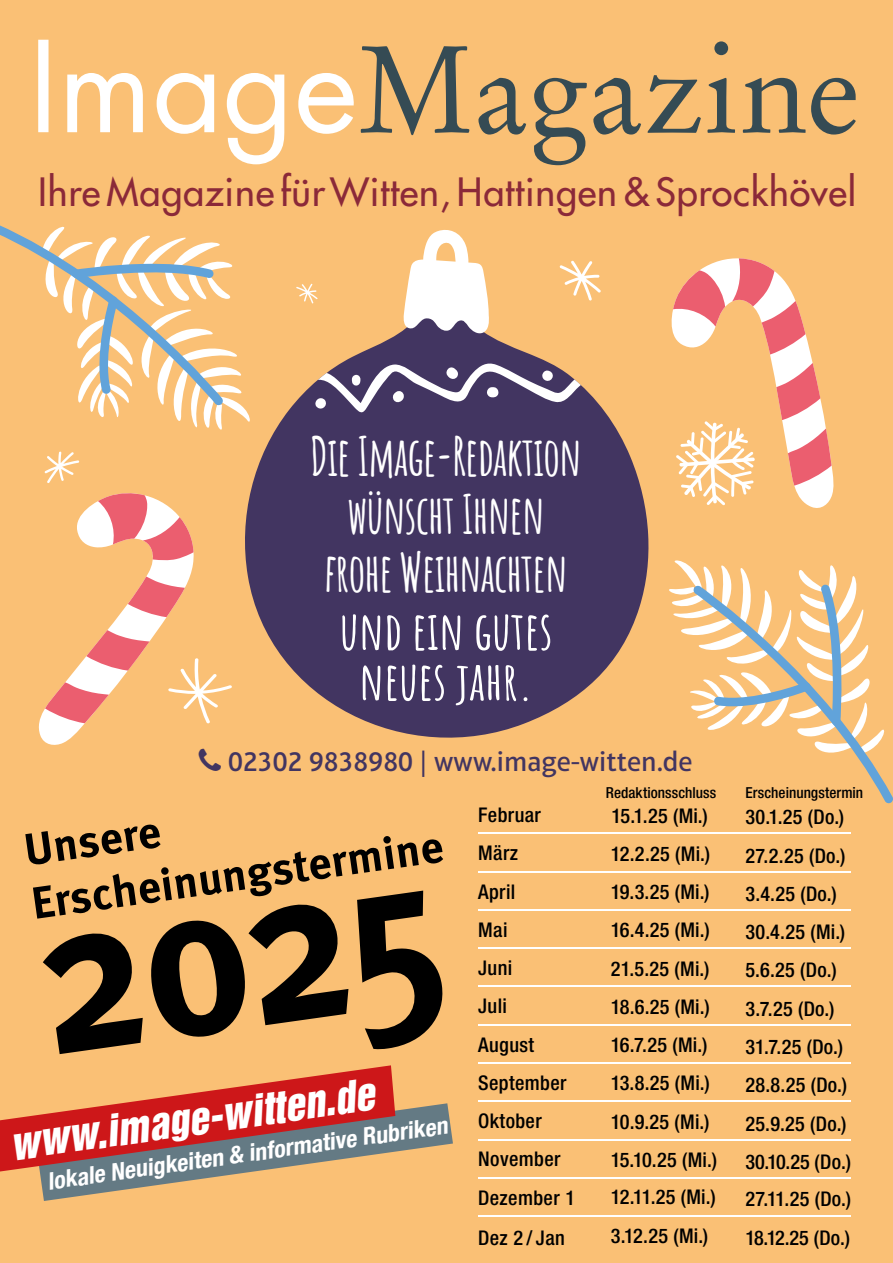
<style>
.page{position:relative;width:893px;height:1263px;background:#fac075}
.page>*{position:absolute;margin:0;border:0;box-sizing:border-box;transform-origin:0 0}
.t1{font:700 217.5px "Meta OT";color:#000;scale:.9 1}
.t2{font:700 52.8px/58.2px "Amatic SC";letter-spacing:-.02em;color:#fff;text-align:center;scale:.9 1}
.t3{font:700 52.8px "Amatic SC";color:#fff}
.t4{font:700 45px/54px "Meta Pro";color:#000}
.t5{font:italic 40.5px "Helvetica Inserat LT Pro";color:#fff}
.t6{font:500 37.95px "Futura LT Pro";letter-spacing:.02em;color:#8b2939}
.t7{font:500 28.35px "Aptifer Sans LT Pro";color:#423561}
.t8{font:700 condensed 24px "Helvetica Neue LT Com";color:#fff}
.t9{font:500 condensed 20.25px/38.1px "Helvetica Neue LT Pro";letter-spacing:.015em;color:#000}
.t10{font:500 condensed 15.15px "Helvetica Neue LT Pro";letter-spacing:.005em;color:#000}
</style>
<div class="page">
<svg style="left:361px;top:41px;width:495px;height:124px"></svg>
<svg style="left:38px;top:40px;width:316px;height:124px"></svg>
<svg style="left:559px;top:261px;width:42px;height:40px"></svg>
<svg style="left:296px;top:284px;width:22px;height:19px"></svg>
<svg style="left:245px;top:330px;width:404px;height:408px;fill:#423561"></svg>
<svg style="left:403px;top:230px;width:86px;height:105px"></svg>
<svg style="left:315px;top:361px;width:266px;height:54px;background:#736683"></svg>
<svg style="left:0;top:225px;width:253px;height:213px"></svg>
<svg style="left:45px;top:451px;width:34px;height:32px"></svg>
<svg style="left:669px;top:560px;width:224px;height:244px"></svg>
<svg style="left:671px;top:258px;width:163px;height:250px"></svg>
<hr style="left:478px;top:832px;width:373px;height:2px;background:#fff">
<hr style="left:478px;top:871px;width:373px;height:1px;background:#fff">
<hr style="left:478px;top:909px;width:373px;height:2px;background:#fff">
<hr style="left:478px;top:947px;width:373px;height:2px;background:#fff">
<hr style="left:478px;top:986px;width:373px;height:1px;background:#fff">
<hr style="left:478px;top:1024px;width:373px;height:1px;background:#fff">
<hr style="left:478px;top:1062px;width:373px;height:2px;background:#fff">
<hr style="left:478px;top:1100px;width:373px;height:2px;background:#fff">
<hr style="left:478px;top:1139px;width:373px;height:1px;background:#fff">
<hr style="left:478px;top:1177px;width:373px;height:1px;background:#fff">
<hr style="left:478px;top:1215px;width:373px;height:2px;background:#fff">
<svg style="left:0;top:1065px;width:453px;height:136px"></svg>
<svg style="left:38px;top:493px;width:194px;height:252px"></svg>
<h3 class="t6" style="left:38px;top:164px;width:820px">Ihre Magazine für Witten, Hattingen &amp; Sprockhövel</h3>
<h2 class="t2" style="left:310px;top:423px;width:303px">Die Image-Redaktion wünscht Ihnen frohe Weihnachten und ein gutes</h2>
<h2 class="t3" style="left:359px;top:640px;width:176px">neues jahr.</h2>
<h3 class="t7" style="left:228px;top:745px;width:466px">02302 9838980 | www.image-witten.de</h3>
<h3 class="t4" style="left:20px;top:820px;width:417px;rotate:-8deg">Unsere<br>Erscheinungstermine</h3>
<h1 class="t1" style="left:17px;top:845px;width:459px;rotate:-8deg">2025</h1>
<h3 class="t5" style="left:7px;top:1121px;width:369px;rotate:-8deg">www.image-witten.de</h3>
<p class="t8" style="left:46px;top:1167px;width:405px;rotate:-8deg">lokale Neuigkeiten &amp; informative Rubriken</p>
<p class="t9" style="left:478px;top:795px;width:98px">Februar<br>März<br>April<br>Mai<br>Juni<br>Juli<br>August<br>September<br>Oktober<br>November<br>Dezember 1<br>Dez 2 / Jan</p>
<p class="t10" style="left:606px;top:783px;width:112px">Redaktionsschluss</p>
<p class="t9" style="left:611px;top:796px;width:108px">15.1.25 (Mi.)<br>12.2.25 (Mi.)<br>19.3.25 (Mi.)<br>16.4.25 (Mi.)<br>21.5.25 (Mi.)<br>18.6.25 (Mi.)<br>16.7.25 (Mi.)<br>13.8.25 (Mi.)<br>10.9.25 (Mi.)<br>15.10.25 (Mi.)<br>12.11.25 (Mi.)</p>
<p class="t9" style="left:611px;top:1217px;width:99px">3.12.25 (Mi.)</p>
<p class="t10" style="left:745px;top:784px;width:119px">Erscheinungstermin</p>
<p class="t9" style="left:745px;top:798px;width:107px">30.1.25 (Do.)<br>27.2.25 (Do.)<br>3.4.25 (Do.)<br>30.4.25 (Mi.)<br>5.6.25 (Do.)<br>3.7.25 (Do.)<br>31.7.25 (Do.)<br>28.8.25 (Do.)<br>25.9.25 (Do.)<br>30.10.25 (Do.)<br>27.11.25 (Do.)</p>
<p class="t9" style="left:745px;top:1219px;width:106px">18.12.25 (Do.)</p>
</div>
